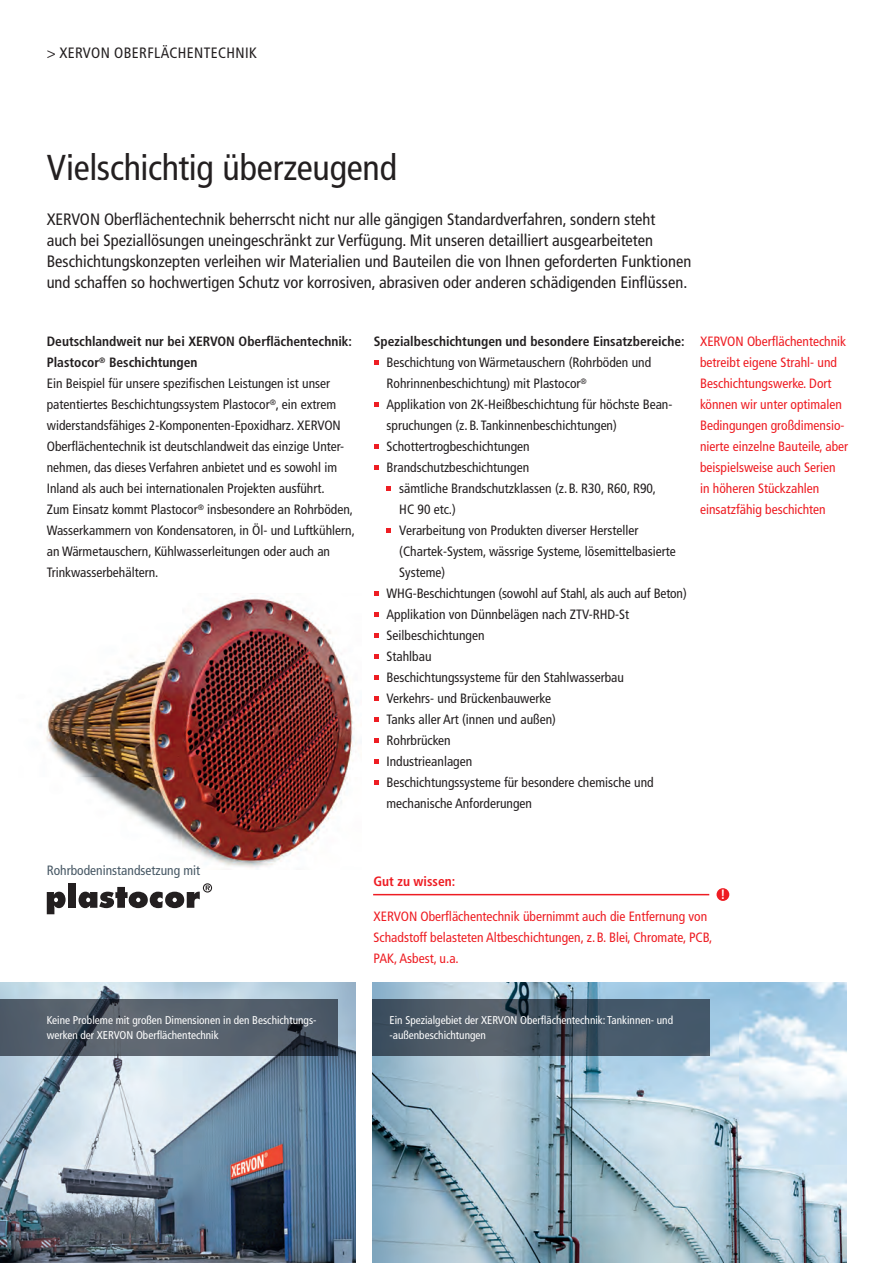
<style>
.page{position:relative;width:893px;height:1263px;background:#fff}
.page>*{position:absolute;margin:0;border:0;box-sizing:border-box;transform-origin:0 0}
.t1{font:condensed 36px "Frutiger LT Pro";letter-spacing:-.01em;color:#231f20}
.t2{font:condensed 16.5px/21px "Frutiger LT Pro";color:#231f20}
.t3{font:condensed 15px "Frutiger LT Pro";letter-spacing:.025em;color:#231f20}
.t4{font:condensed 13.5px/21px "Frutiger LT Pro";color:#231f20}
.t5{font:condensed 13.5px/21px "Frutiger LT Pro";color:#ee1d23}
.t6{font:700 condensed 13.5px "Frutiger LT Pro";color:#231f20}
.t7{font:condensed 13.5px "Frutiger LT Pro";color:#475865}
.t8{font:700 condensed 13.5px "Frutiger LT Pro";color:#ee1d23}
.t9{font:700 condensed 13.5px "Frutiger LT Pro";color:#fff}
.t10{font:condensed 11.25px/15px "Frutiger LT Pro";color:#fff}
.s1{font-weight:700}
</style>
<div class="page">
<img style="left:40px;top:597px;width:317px;height:273px">
<img style="left:372px;top:982px;width:474px;height:281px">
<img style="left:0;top:982px;width:356px;height:281px">
<svg style="left:374px;top:360px;width:5px;height:5px"></svg>
<svg style="left:374px;top:402px;width:5px;height:5px"></svg>
<svg style="left:374px;top:444px;width:5px;height:5px"></svg>
<svg style="left:374px;top:465px;width:5px;height:5px"></svg>
<svg style="left:387px;top:486px;width:4px;height:5px"></svg>
<svg style="left:387px;top:528px;width:4px;height:5px"></svg>
<svg style="left:374px;top:591px;width:5px;height:5px"></svg>
<svg style="left:374px;top:612px;width:5px;height:5px"></svg>
<svg style="left:374px;top:633px;width:5px;height:5px"></svg>
<svg style="left:374px;top:654px;width:5px;height:5px"></svg>
<svg style="left:374px;top:675px;width:5px;height:5px"></svg>
<svg style="left:374px;top:696px;width:5px;height:5px"></svg>
<svg style="left:374px;top:717px;width:5px;height:5px"></svg>
<svg style="left:374px;top:738px;width:5px;height:5px"></svg>
<svg style="left:374px;top:759px;width:5px;height:5px"></svg>
<svg style="left:374px;top:780px;width:5px;height:5px"></svg>
<svg style="left:0;top:999px;width:338px;height:57px;background:#515b67"></svg>
<svg style="left:372px;top:999px;width:338px;height:57px;background:#465564"></svg>
<hr style="left:373px;top:894px;width:336px;height:1px;background:#ee1d23">
<div style="left:716px;top:888px;width:13px;height:13px;background:#ee1d23;border-radius:50%"></div>
<svg style="left:47px;top:892px;width:19px;height:22px"></svg>
<div style="left:68px;top:884px;width:8px;height:24px;background:#231f20"></div>
<svg style="left:79px;top:883px;width:133px;height:25px"></svg>
<p class="t3" style="left:47px;top:44px;width:212px">&gt; XERVON OBERFLÄCHENTECHNIK</p>
<h1 class="t1" style="left:47px;top:147px;width:352px">Vielschichtig überzeugend</h1>
<p class="t2" style="left:47px;top:209px;width:646px">XERVON Oberflächentechnik beherrscht nicht nur alle gängigen Standardverfahren, sondern steht<br>auch bei Speziallösungen uneingeschränkt zur Verfügung. Mit unseren detailliert ausgearbeiteten Beschichtungskonzepten verleihen wir Materialien und Bauteilen die von Ihnen geforderten Funktionen und schaffen so hochwertigen Schutz vor korrosiven, abrasiven oder anderen schädigenden Einflüssen.</p>
<p class="t4" style="left:47px;top:331px;width:310px"><span class="s1">Deutschlandweit nur bei XERVON Oberflächentechnik:<br>Plastocor</span><sup>®</sup> <span class="s1">Beschichtungen<br></span>Ein Beispiel für unsere spezifischen Leistungen ist unser patentiertes Beschichtungssystem Plastocor<sup>®</sup>, ein extrem widerstandsfähiges 2-Komponenten-Epoxidharz. XERVON Oberflächentechnik ist deutschlandweit das einzige Unter&shy;nehmen, das dieses Verfahren anbietet und es sowohl im Inland als auch bei internationalen Projekten ausführt.<br>Zum Einsatz kommt Plastocor<sup>®</sup> insbesondere an Rohrböden, Wasserkammern von Kondensatoren, in Öl- und Luftkühlern, an Wärmetauschern, Kühlwasserleitungen oder auch an Trinkwasserbehältern.</p>
<p class="t5" style="left:700px;top:331px;width:150px">XERVON Oberflächentechnik betreibt eigene Strahl- und<br>Beschichtungswerke. Dort können wir unter optimalen<br>Bedingungen großdimensio&shy;nierte einzelne Bauteile, aber beispielsweise auch Serien in höheren Stückzahlen einsatzfähig beschichten</p>
<p class="t6" style="left:374px;top:333px;width:312px">Spezialbeschichtungen und besondere Einsatzbereiche:</p>
<p class="t4" style="left:387px;top:352px;width:287px">Beschichtung von Wärmetauschern (Rohrböden und Rohrinnenbeschichtung) mit Plastocor<sup>®<br></sup>Applikation von 2K-Heißbeschichtung für höchste Bean&shy;spruchungen (z.B. Tankinnenbeschichtungen)<br>Schottertrogbeschichtungen Brandschutzbeschichtungen</p>
<p class="t4" style="left:399px;top:478px;width:258px">sämtliche Brandschutzklassen (z.B. R30, R60, R90,</p>
<p class="t4" style="left:399px;top:499px;width:58px">HC 90 etc.)</p>
<p class="t4" style="left:399px;top:520px;width:241px">Verarbeitung von Produkten diverser Hersteller</p>
<p class="t4" style="left:399px;top:541px;width:278px">(Chartek-System, wässrige Systeme, lösemittelbasierte</p>
<p class="t4" style="left:399px;top:562px;width:47px">Systeme)</p>
<p class="t4" style="left:387px;top:583px;width:302px">WHG-Beschichtungen (sowohl auf Stahl, als auch auf Beton)</p>
<p class="t4" style="left:387px;top:604px;width:244px">Applikation von Dünnbelägen nach ZTV-RHD-St</p>
<p class="t4" style="left:387px;top:625px;width:99px">Seilbeschichtungen</p>
<p class="t4" style="left:387px;top:646px;width:46px">Stahlbau</p>
<p class="t4" style="left:387px;top:667px;width:239px">Beschichtungssysteme für den Stahlwasserbau</p>
<p class="t4" style="left:387px;top:688px;width:166px">Verkehrs- und Brückenbauwerke</p>
<p class="t4" style="left:387px;top:709px;width:171px">Tanks aller Art (innen und außen)</p>
<p class="t4" style="left:387px;top:730px;width:66px">Rohrbrücken</p>
<p class="t4" style="left:387px;top:751px;width:87px">Industrieanlagen</p>
<p class="t4" style="left:387px;top:772px;width:269px">Beschichtungssysteme für besondere chemische und</p>
<p class="t4" style="left:387px;top:793px;width:147px">mechanische Anforderungen</p>
<p class="t7" style="left:47px;top:863px;width:155px">Rohrbodeninstandsetzung mit</p>
<p class="t10" style="left:47px;top:1013px;width:271px">Keine Probleme mit großen Dimensionen in den Beschichtungs&shy;werken der XERVON Oberflächentechnik</p>
<p class="t8" style="left:374px;top:873px;width:83px">Gut zu wissen:</p>
<p class="t5" style="left:374px;top:905px;width:340px">XERVON Oberflächentechnik übernimmt auch die Entfernung von<br>Schadstoff belasteten Altbeschichtungen, z.B. Blei, Chromate, PCB,<br>PAK, Asbest, u.a.</p>
<p class="t9" style="left:720px;top:886px;width:6px">!</p>
<p class="t10" style="left:389px;top:1013px;width:285px">Ein Spezialgebiet der XERVON Oberflächentechnik: Tankinnen- und -außenbeschichtungen</p>
</div>
